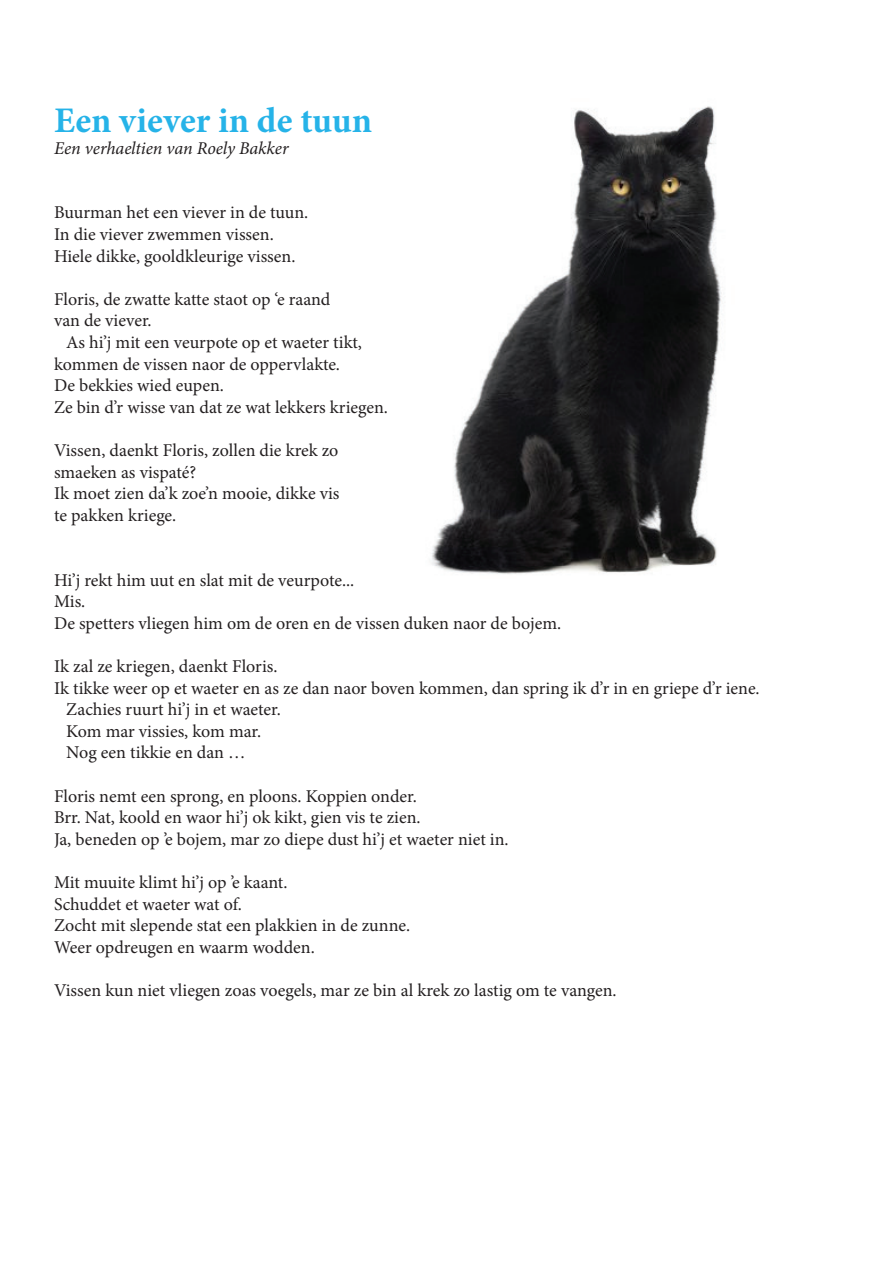
<style>
.page{position:relative;width:893px;height:1263px;background:#fff}
.page>*{position:absolute;margin:0;border:0;box-sizing:border-box;transform-origin:0 0}
.t1{font:700 36px "Minion Pro";color:#26b3e8}
.t2{font:18px/21.6px "Minion Pro";color:#231f20}
.t3{font:italic 18px "Minion Pro";letter-spacing:-.005em;color:#231f20}
</style>
<div class="page">
<img style="left:431px;top:106px;width:291px;height:468px">
<h1 class="t1" style="left:54px;top:95px;width:320px">Een viever in de tuun</h1>
<p class="t3" style="left:54px;top:135px;width:236px">Een verhaeltien van Roely Bakker</p>
<p class="t2" style="left:54px;top:202px;width:256px">Buurman het een viever in de tuun.<br>In die viever zwemmen vissen.<br>Hiele dikke, gooldkleurige vissen.</p>
<p class="t2" style="left:54px;top:288px;width:278px">Floris, de zwatte katte staot op ‘e raand van de viever.</p>
<p class="t2" style="left:54px;top:331px;width:336px;text-indent:12px">As hi’j mit een veurpote op et waeter tikt, kommen de vissen naor de oppervlakte.<br>De bekkies wied eupen.<br>Ze bin d’r wisse van dat ze wat lekkers kriegen.</p>
<p class="t2" style="left:54px;top:439px;width:287px">Vissen, daenkt Floris, zollen die krek zo smaeken as vispaté?<br>Ik moet zien da’k zoe’n mooie, dikke vis te pakken kriege.</p>
<p class="t2" style="left:54px;top:569px;width:509px">Hi’j rekt him uut en slat mit de veurpote...<br>Mis.<br>De spetters vliegen him om de oren en de vissen duken naor de bojem.</p>
<p class="t2" style="left:54px;top:655px;width:225px">Ik zal ze kriegen, daenkt Floris.</p>
<p class="t2" style="left:54px;top:677px;width:707px">Ik tikke weer op et waeter en as ze dan naor boven kommen, dan spring ik d’r in en griepe d’r iene.</p>
<p class="t2" style="left:66px;top:699px;width:216px">Zachies ruurt hi’j in et waeter.</p>
<p class="t2" style="left:66px;top:720px;width:196px">Kom mar vissies, kom mar.</p>
<p class="t2" style="left:66px;top:742px;width:181px">Nog een tikkie en dan …</p>
<p class="t2" style="left:54px;top:785px;width:456px">Floris nemt een sprong, en ploons. Koppien onder.<br>Brr. Nat, koold en waor hi’j ok kikt, gien vis te zien.<br>Ja, beneden op ’e bojem, mar zo diepe dust hi’j et waeter niet in.</p>
<p class="t2" style="left:54px;top:871px;width:358px">Mit muuite klimt hi’j op ’e kaant.<br>Schuddet et waeter wat of.<br>Zocht mit slepende stat een plakkien in de zunne.<br>Weer opdreugen en waarm wodden.</p>
<p class="t2" style="left:54px;top:979px;width:564px">Vissen kun niet vliegen zoas voegels, mar ze bin al krek zo lastig om te vangen.</p>
</div>
